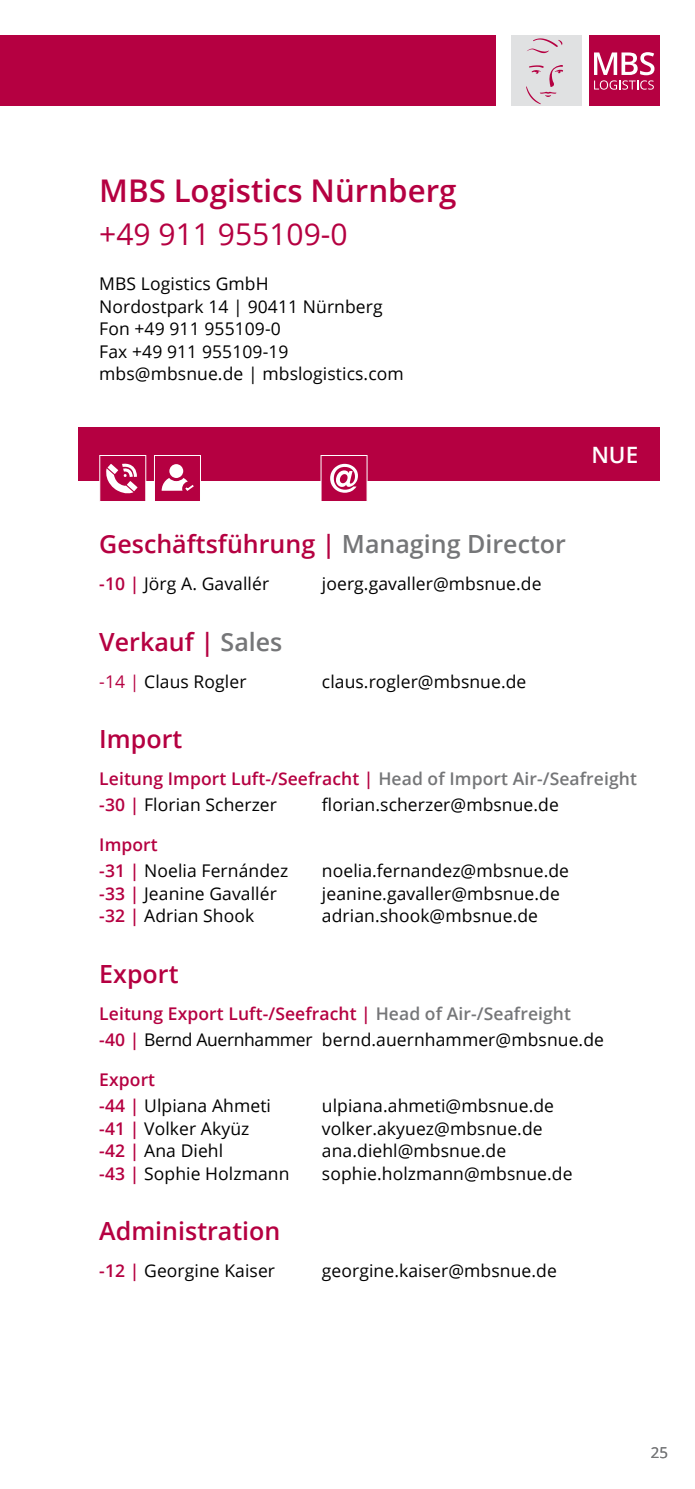
<style>
.page{position:relative;width:695px;height:1489px;background:#fff}
.page>*{position:absolute;margin:0;border:0;box-sizing:border-box;transform-origin:0 0}
.t1{font:600 31.25px "Open Sans";color:#b50041}
.t2{font:30px "Open Sans";color:#b50041}
.t3{font:600 25px "Open Sans";color:#b50041}
.t4{font:600 22.5px "Open Sans";color:#fff}
.t5{font:17.5px/22.5px "Open Sans";letter-spacing:.005em;color:#000}
.t6{font:600 17.5px/26px "Open Sans";letter-spacing:.005em;color:#b50041}
.t7{font:15px "Open Sans";color:#757678}
.s1{color:#757678}
.s2{font-weight:600;color:#b50041}
.s3{color:#b50041}
.s4{font-weight:400;color:#000}
.s5{font-weight:600;color:#757678}
</style>
<div class="page">
<div style="left:0;top:35px;width:496px;height:71px;background:#b50041"></div>
<div style="left:588px;top:35px;width:71px;height:71px;background:#b50041"></div>
<svg style="left:594px;top:52px;width:60px;height:38px"></svg>
<div style="left:510px;top:35px;width:71px;height:71px;background:#e0e1e2"></div>
<svg style="left:526px;top:65px;width:37px;height:39px"></svg>
<svg style="left:527px;top:38px;width:35px;height:15px"></svg>
<div style="left:78px;top:427px;width:581px;height:53px;background:#b50041"></div>
<div style="left:154px;top:455px;width:47px;height:47px;background:#b50041;border:1px solid #fff"></div>
<div style="left:168px;top:462px;width:17px;height:17px;background:#fff;border-radius:50%"></div>
<div style="left:166px;top:461px;width:20px;height:20px;border:3px solid #b50041;border-radius:50%"></div>
<svg style="left:162px;top:476px;width:32px;height:15px"></svg>
<div style="left:320px;top:455px;width:47px;height:47px;background:#b50041;border:1px solid #fff"></div>
<svg style="left:330px;top:464px;width:28px;height:28px"></svg>
<div style="left:99px;top:455px;width:47px;height:47px;background:#b50041;border:1px solid #fff"></div>
<svg style="left:106px;top:463px;width:32px;height:31px"></svg>
<h1 class="t1" style="left:99px;top:169px;width:359px">MBS Logistics Nürnberg</h1>
<h2 class="t2" style="left:99px;top:214px;width:250px">+49 911 955109-0</h2>
<p class="t5" style="left:99px;top:272px;width:306px">MBS Logistics GmbH<br>Nordostpark 14 | 90411 Nürnberg<br>Fon +49 911 955109-0<br>Fax +49 911 955109-19 mbs@mbsnue.de | mbslogistics.com</p>
<p class="t4" style="left:591px;top:439px;width:48px">NUE</p>
<h3 class="t3" style="left:99px;top:527px;width:468px">Geschäftsführung | <span class="s1">Managing Director</span></h3>
<p class="t5" style="left:99px;top:572px;width:171px"><span class="s2">-10 |</span> Jörg A. Gavallér</p>
<p class="t5" style="left:322px;top:572px;width:221px">joerg.gavaller@mbsnue.de</p>
<h3 class="t3" style="left:99px;top:624px;width:185px">Verkauf | <span class="s1">Sales</span></h3>
<p class="t5" style="left:99px;top:669px;width:149px"><span class="s3">-14 |</span> Claus Rogler</p>
<p class="t5" style="left:322px;top:669px;width:206px">claus.rogler@mbsnue.de</p>
<h3 class="t3" style="left:99px;top:722px;width:84px">Import</h3>
<p class="t6" style="left:99px;top:765px;width:539px">Leitung Import Luft-/Seefracht | <span class="s1">Head of Import Air-/Seafreight </span>-30 | <span class="s4">Florian Scherzer</span></p>
<p class="t5" style="left:322px;top:792px;width:238px">florian.scherzer@mbsnue.de</p>
<p class="t5" style="left:99px;top:831px;width:190px;line-height:26px"><span class="s2">Import<br>-31 |</span> Noelia Fernández</p>
<p class="t5" style="left:322px;top:859px;width:248px">noelia.fernandez@mbsnue.de</p>
<p class="t5" style="left:99px;top:881px;width:179px"><span class="s2">-33 |</span> Jeanine Gavallér</p>
<p class="t5" style="left:322px;top:881px;width:239px">jeanine.gavaller@mbsnue.de</p>
<p class="t5" style="left:99px;top:904px;width:156px"><span class="s2">-32 |</span> Adrian Shook</p>
<p class="t5" style="left:322px;top:904px;width:218px">adrian.shook@mbsnue.de</p>
<h3 class="t3" style="left:99px;top:956px;width:81px">Export</h3>
<p class="t5" style="left:99px;top:999px;width:506px;line-height:26px"><span class="s2">Leitung Export Luft-/Seefracht |</span> <span class="s5">Head of Air-/Seafreight<br></span><span class="s2">-40 |</span> Bernd Auernhammer bernd.auernhammer@mbsnue.de</p>
<p class="t5" style="left:99px;top:1066px;width:173px;line-height:26px"><span class="s2">Export<br>-44 |</span> Ulpiana Ahmeti</p>
<p class="t5" style="left:322px;top:1093px;width:233px">ulpiana.ahmeti@mbsnue.de</p>
<p class="t5" style="left:99px;top:1116px;width:151px"><span class="s2">-41 |</span> Volker Akyüz</p>
<p class="t5" style="left:322px;top:1116px;width:222px">volker.akyuez@mbsnue.de</p>
<p class="t5" style="left:99px;top:1138px;width:125px"><span class="s2">-42 |</span> Ana Diehl</p>
<p class="t5" style="left:322px;top:1138px;width:186px">ana.diehl@mbsnue.de</p>
<p class="t5" style="left:99px;top:1161px;width:192px"><span class="s2">-43 |</span> Sophie Holzmann</p>
<p class="t5" style="left:322px;top:1161px;width:252px">sophie.holzmann@mbsnue.de</p>
<h3 class="t3" style="left:99px;top:1213px;width:183px">Administration</h3>
<p class="t5" style="left:99px;top:1258px;width:177px"><span class="s2">-12 |</span> Georgine Kaiser</p>
<p class="t5" style="left:322px;top:1258px;width:236px">georgine.kaiser@mbsnue.de</p>
<p class="t7" style="left:650px;top:1441px;width:19px">25</p>
</div>
